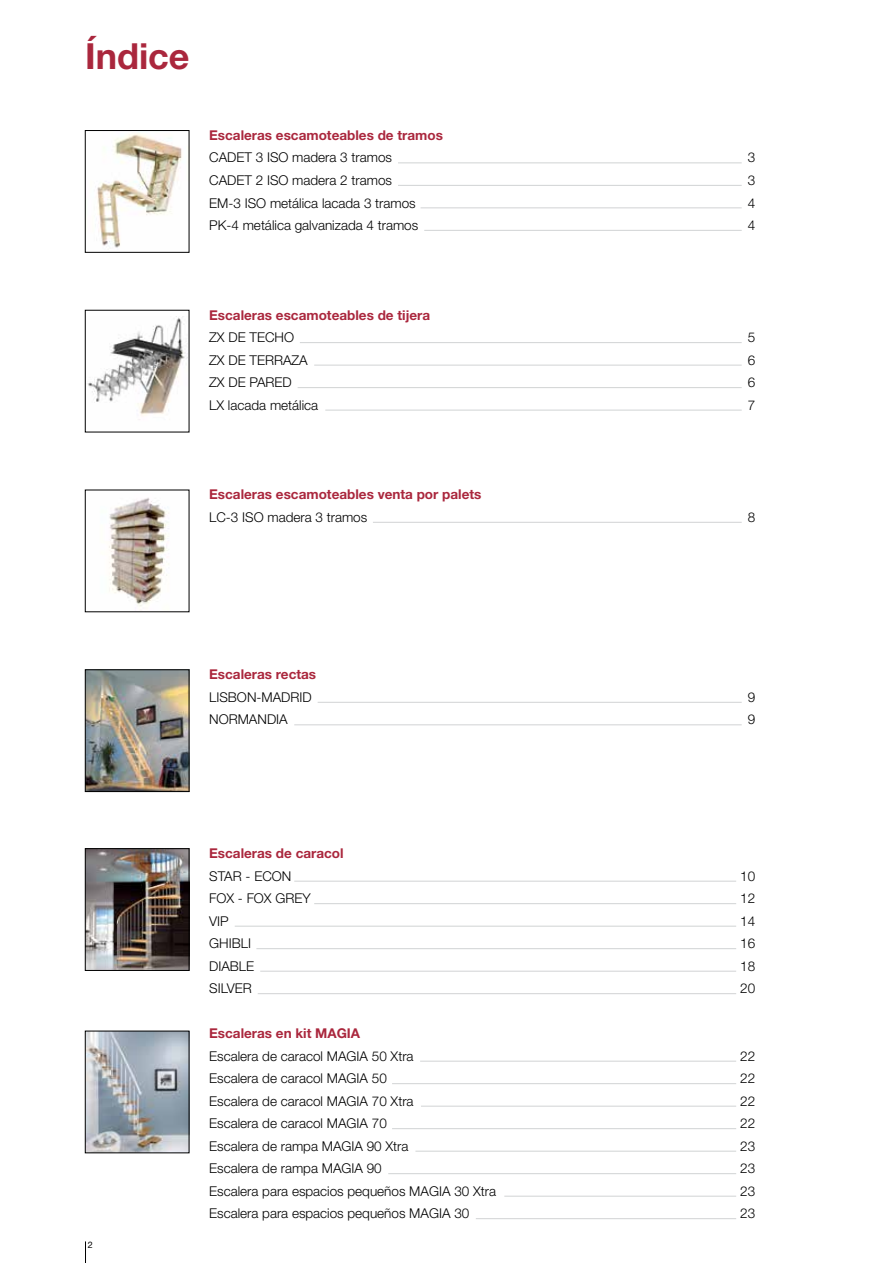
<style>
.page{position:relative;width:893px;height:1263px;background:#fff}
.page>*{position:absolute;margin:0;border:0;box-sizing:border-box;transform-origin:0 0}
.t1{font:700 36px "Helvetica Neue LT Std";color:#aa273d}
.t2{font:300 13.5px "Helvetica Neue LT Std";color:#000}
.t3{font:700 13.5px "Helvetica Neue LT Std";color:#aa273d}
.t4{font:9px "Helvetica Neue LT Std";color:#000}
</style>
<div class="page">
<svg style="left:85px;top:1241px;width:1px;height:22px"></svg>
<hr style="left:398px;top:162px;width:344px;height:1px;background:#d1d3d4">
<hr style="left:398px;top:185px;width:344px;height:1px;background:#d1d3d4">
<hr style="left:421px;top:207px;width:321px;height:1px;background:#d1d3d4">
<hr style="left:424px;top:230px;width:318px;height:1px;background:#d1d3d4">
<hr style="left:325px;top:410px;width:417px;height:1px;background:#d1d3d4">
<hr style="left:300px;top:342px;width:442px;height:1px;background:#d1d3d4">
<hr style="left:298px;top:387px;width:444px;height:1px;background:#d1d3d4">
<hr style="left:314px;top:365px;width:428px;height:1px;background:#d1d3d4">
<hr style="left:373px;top:522px;width:369px;height:1px;background:#d1d3d4">
<hr style="left:318px;top:702px;width:424px;height:1px;background:#d1d3d4">
<hr style="left:294px;top:724px;width:448px;height:1px;background:#d1d3d4">
<hr style="left:420px;top:1061px;width:316px;height:1px;background:#d1d3d4">
<hr style="left:392px;top:1083px;width:344px;height:1px;background:#d1d3d4">
<hr style="left:421px;top:1106px;width:315px;height:1px;background:#d1d3d4">
<hr style="left:392px;top:1128px;width:344px;height:1px;background:#d1d3d4">
<hr style="left:415px;top:1151px;width:321px;height:1px;background:#d1d3d4">
<hr style="left:388px;top:1173px;width:348px;height:1px;background:#d1d3d4">
<hr style="left:504px;top:1196px;width:232px;height:1px;background:#d1d3d4">
<hr style="left:476px;top:1218px;width:260px;height:1px;background:#d1d3d4">
<hr style="left:294px;top:881px;width:442px;height:1px;background:#d1d3d4">
<hr style="left:314px;top:903px;width:422px;height:1px;background:#d1d3d4">
<hr style="left:256px;top:948px;width:480px;height:1px;background:#d1d3d4">
<hr style="left:235px;top:926px;width:501px;height:1px;background:#d1d3d4">
<hr style="left:260px;top:971px;width:476px;height:1px;background:#d1d3d4">
<hr style="left:258px;top:993px;width:478px;height:1px;background:#d1d3d4">
<img style="left:87px;top:1033px;width:100px;height:118px">
<img style="left:109px;top:497px;width:60px;height:110px">
<img style="left:87px;top:672px;width:100px;height:118px">
<div style="left:85px;top:670px;width:104px;height:122px;border:1px solid #000"></div>
<img style="left:88px;top:316px;width:99px;height:104px">
<img style="left:97px;top:133px;width:85px;height:115px">
<div style="left:85px;top:130px;width:104px;height:122px;border:1px solid #000"></div>
<img style="left:87px;top:850px;width:100px;height:119px">
<div style="left:85px;top:848px;width:104px;height:123px;border:1px solid #000"></div>
<h1 class="t1" style="left:85px;top:34px;width:106px">Índice</h1>
<p class="t3" style="left:209px;top:127px;width:235px">Escaleras escamoteables de tramos</p>
<p class="t2" style="left:209px;top:149px;width:184px">CADET 3 ISO madera 3 tramos</p>
<p class="t2" style="left:748px;top:149px;width:9px">3</p>
<p class="t2" style="left:209px;top:172px;width:184px">CADET 2 ISO madera 2 tramos</p>
<p class="t2" style="left:748px;top:172px;width:9px">3</p>
<p class="t2" style="left:209px;top:194px;width:208px">EM-3 ISO metálica lacada 3 tramos</p>
<p class="t2" style="left:748px;top:194px;width:9px">4</p>
<p class="t2" style="left:209px;top:217px;width:211px">PK-4 metálica galvanizada 4 tramos</p>
<p class="t2" style="left:748px;top:217px;width:9px">4</p>
<p class="t3" style="left:209px;top:307px;width:222px">Escaleras escamoteables de tijera</p>
<p class="t2" style="left:209px;top:329px;width:86px">ZX DE TECHO</p>
<p class="t2" style="left:748px;top:329px;width:9px">5</p>
<p class="t2" style="left:209px;top:352px;width:100px">ZX DE TERRAZA</p>
<p class="t2" style="left:748px;top:352px;width:9px">6</p>
<p class="t2" style="left:209px;top:374px;width:84px">ZX DE PARED</p>
<p class="t2" style="left:748px;top:374px;width:9px">6</p>
<p class="t2" style="left:209px;top:397px;width:111px">LX lacada metálica</p>
<p class="t2" style="left:748px;top:397px;width:9px">7</p>
<p class="t3" style="left:209px;top:486px;width:274px">Escaleras escamoteables venta por palets</p>
<p class="t2" style="left:209px;top:509px;width:160px">LC-3 ISO madera 3 tramos</p>
<p class="t2" style="left:748px;top:509px;width:9px">8</p>
<p class="t4" style="left:88px;top:1239px;width:7px">2</p>
<p class="t3" style="left:209px;top:666px;width:108px">Escaleras rectas</p>
<p class="t2" style="left:209px;top:689px;width:104px">LISBON-MADRID</p>
<p class="t2" style="left:748px;top:689px;width:9px">9</p>
<p class="t2" style="left:209px;top:711px;width:80px">NORMANDIA</p>
<p class="t2" style="left:748px;top:711px;width:9px">9</p>
<p class="t3" style="left:209px;top:845px;width:136px">Escaleras de caracol</p>
<p class="t2" style="left:209px;top:867px;width:84px">STAR - ECON</p>
<p class="t2" style="left:740px;top:867px;width:17px">10</p>
<p class="t2" style="left:209px;top:890px;width:103px">FOX - FOX GREY</p>
<p class="t2" style="left:740px;top:890px;width:17px">12</p>
<p class="t2" style="left:209px;top:912px;width:21px">VIP</p>
<p class="t2" style="left:740px;top:912px;width:17px">14</p>
<p class="t2" style="left:209px;top:935px;width:43px">GHIBLI</p>
<p class="t2" style="left:740px;top:935px;width:17px">16</p>
<p class="t2" style="left:209px;top:957px;width:47px">DIABLE</p>
<p class="t2" style="left:740px;top:957px;width:17px">18</p>
<p class="t2" style="left:209px;top:980px;width:44px">SILVER</p>
<p class="t2" style="left:740px;top:980px;width:17px">20</p>
<p class="t3" style="left:209px;top:1025px;width:152px">Escaleras en kit MAGIA</p>
<p class="t2" style="left:209px;top:1047px;width:206px">Escalera de caracol MAGIA 50 Xtra</p>
<p class="t2" style="left:740px;top:1047px;width:17px">22</p>
<p class="t2" style="left:209px;top:1070px;width:179px">Escalera de caracol MAGIA 50</p>
<p class="t2" style="left:740px;top:1070px;width:17px">22</p>
<p class="t2" style="left:209px;top:1092px;width:206px">Escalera de caracol MAGIA 70 Xtra</p>
<p class="t2" style="left:740px;top:1092px;width:17px">22</p>
<p class="t2" style="left:209px;top:1115px;width:179px">Escalera de caracol MAGIA 70</p>
<p class="t2" style="left:740px;top:1115px;width:17px">22</p>
<p class="t2" style="left:209px;top:1137px;width:201px">Escalera de rampa MAGIA 90 Xtra</p>
<p class="t2" style="left:740px;top:1137px;width:17px">23</p>
<p class="t2" style="left:209px;top:1160px;width:174px">Escalera de rampa MAGIA 90</p>
<p class="t2" style="left:740px;top:1160px;width:17px">23</p>
<p class="t2" style="left:209px;top:1182px;width:288px">Escalera para espacios pequeños MAGIA 30 Xtra</p>
<p class="t2" style="left:740px;top:1182px;width:17px">23</p>
<p class="t2" style="left:209px;top:1205px;width:262px">Escalera para espacios pequeños MAGIA 30</p>
<p class="t2" style="left:740px;top:1205px;width:17px">23</p>
</div>
